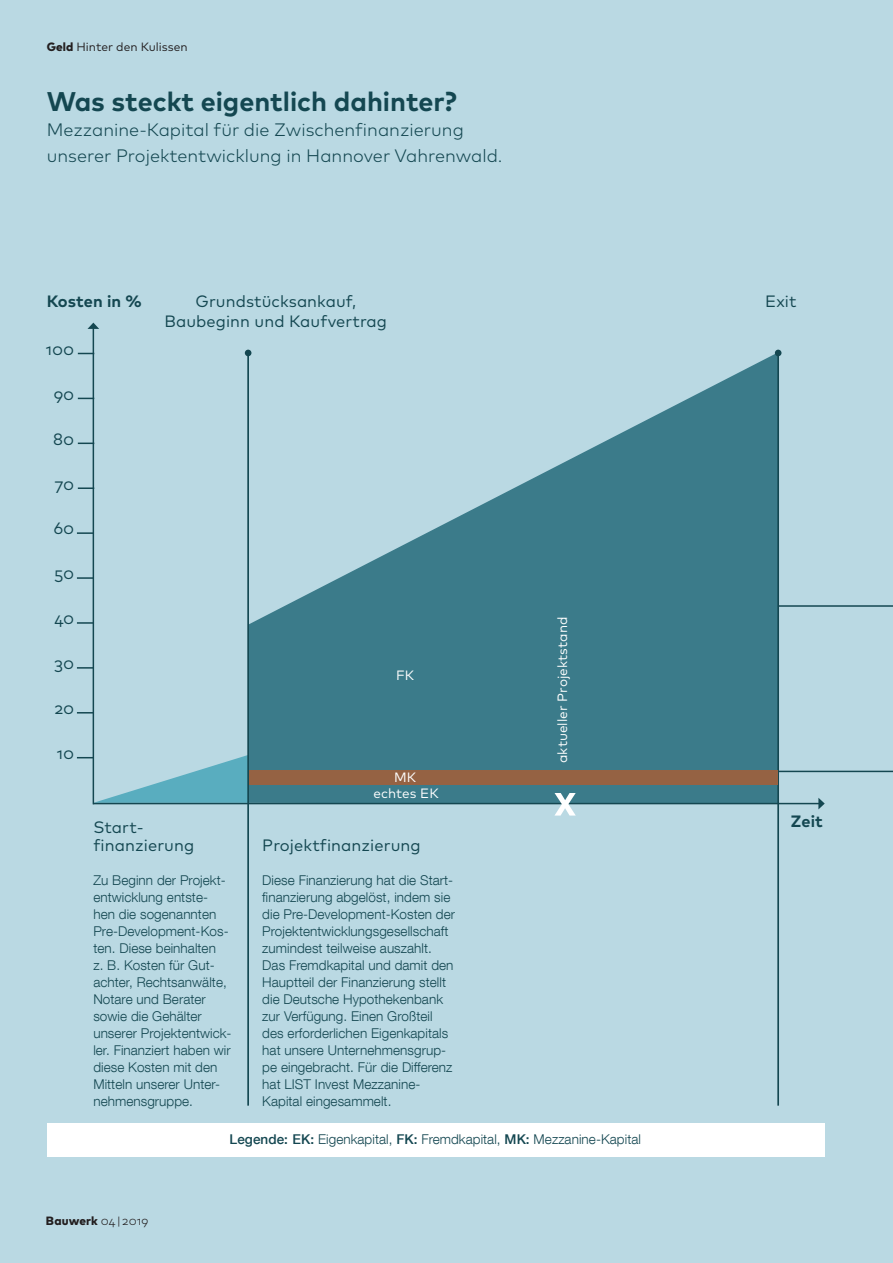
<style>
.page{position:relative;width:893px;height:1263px;background:#bad9e3}
.page>*{position:absolute;margin:0;border:0;box-sizing:border-box;transform-origin:0 0}
.t1{font:700 27px "Mark Pro";color:#144751}
.t2{font:300 18px/25.5px "Mark Pro";color:#144751}
.t3{font:16.5px/17px "Mark Pro";letter-spacing:.005em;color:#144751}
.t4{font:16.35px "Mark Pro";letter-spacing:.005em;color:#144751}
.t5{font:700 16.35px "Mark Pro";color:#144751}
.t6{font:300 13.5px/17px "Helvetica Neue LT Com";letter-spacing:.005em;color:#144751}
.t7{font:13.5px "Mark Pro";letter-spacing:.005em;color:#fff}
.t8{font:12px "Mark Pro";color:#231f20}
.t9{font:800 12px "Mark Pro";letter-spacing:.01em;color:#231f20}
.s1{font-weight:800}
.s2{font-weight:300}
.s3{font-weight:500}
</style>
<div class="page">
<div style="left:48px;top:1123px;width:777px;height:34px;background:#fff"></div>
<svg style="left:77px;top:712px;width:16px;height:1px"></svg>
<hr style="left:93px;top:328px;width:1px;height:476px;background:#144751">
<svg style="left:87px;top:323px;width:12px;height:6px"></svg>
<svg style="left:77px;top:755px;width:170px;height:48px"></svg>
<svg style="left:77px;top:667px;width:16px;height:2px"></svg>
<svg style="left:77px;top:622px;width:16px;height:2px"></svg>
<svg style="left:77px;top:577px;width:16px;height:2px"></svg>
<svg style="left:77px;top:532px;width:16px;height:2px"></svg>
<svg style="left:78px;top:487px;width:15px;height:2px"></svg>
<svg style="left:78px;top:443px;width:15px;height:1px"></svg>
<svg style="left:78px;top:398px;width:15px;height:1px"></svg>
<svg style="left:78px;top:353px;width:15px;height:1px"></svg>
<svg style="left:249px;top:352px;width:528px;height:451px;fill:#3b7b8a"></svg>
<hr style="left:93px;top:803px;width:726px;height:1px;background:#144751">
<svg style="left:755px;top:770px;width:138px;height:40px"></svg>
<hr style="left:778px;top:605px;width:115px;height:2px;background:#144751">
<hr style="left:247px;top:353px;width:2px;height:753px;background:#144751">
<svg style="left:245px;top:350px;width:6px;height:6px"></svg>
<hr style="left:777px;top:353px;width:2px;height:753px;background:#144751">
<svg style="left:775px;top:350px;width:6px;height:6px"></svg>
<svg style="left:554px;top:793px;width:22px;height:22px"></svg>
<div style="left:249px;top:771px;width:528px;height:14px;background:#956243"></div>
<p class="t8" style="left:47px;top:38px;width:142px"><span class="s1">Geld</span> Hinter den Kulissen</p>
<h1 class="t1" style="left:47px;top:81px;width:412px">Was steckt eigentlich dahinter?</h1>
<h2 class="t2" style="left:47px;top:116px;width:457px">Mezzanine-Kapital für die Zwischenfinanzierung unserer Projektentwicklung in Hannover Vahrenwald.</h2>
<p class="t5" style="left:47px;top:289px;width:96px">Kosten in %</p>
<p class="t4" style="left:46px;top:337px;width:30px">100</p>
<p class="t4" style="left:54px;top:382px;width:22px">90</p>
<p class="t4" style="left:53px;top:427px;width:23px">80</p>
<p class="t4" style="left:54px;top:471px;width:21px">70</p>
<p class="t4" style="left:54px;top:516px;width:22px">60</p>
<p class="t4" style="left:54px;top:561px;width:22px">50</p>
<p class="t4" style="left:54px;top:606px;width:22px">40</p>
<p class="t4" style="left:54px;top:651px;width:22px">30</p>
<p class="t4" style="left:54px;top:696px;width:21px">20</p>
<p class="t4" style="left:57px;top:741px;width:19px">10</p>
<p class="t4" style="left:196px;top:289px;width:162px">Grundstücksankauf,</p>
<p class="t4" style="left:765px;top:289px;width:33px">Exit</p>
<p class="t4" style="left:165px;top:309px;width:224px">Baubeginn und Kaufvertrag</p>
<p class="t7" style="left:396px;top:665px;width:20px">FK</p>
<p class="t7" style="left:394px;top:767px;width:24px">MK</p>
<p class="t7" style="left:373px;top:783px;width:67px">echtes EK</p>
<p class="t7" style="left:552px;top:763px;width:148px;rotate:-90deg">aktueller Projektstand</p>
<p class="t3" style="left:93px;top:818px;width:102px">Start&shy;finanzierung</p>
<p class="t6" style="left:93px;top:871px;width:140px">Zu Beginn der Projekt&shy;entwicklung entste&shy;hen die sogenannten<br>Pre-Development-Kos&shy;ten. Diese beinhalten<br>z. B. Kosten für Gut&shy;achter, Rechtsanwälte,<br>Notare und Berater sowie die Gehälter unserer Projektentwick&shy;ler. Finanziert haben wir diese Kosten mit den<br>Mitteln unserer Unter&shy;nehmensgruppe.</p>
<p class="t3" style="left:262px;top:835px;width:160px">Projektfinanzierung</p>
<p class="t6" style="left:262px;top:871px;width:194px">Diese Finanzierung hat die Start&shy;finanzierung abgelöst, indem sie die Pre-Development-Kosten der<br>Projektentwicklungsgesellschaft zumindest teilweise auszahlt.<br>Das Fremdkapital und damit den<br>Hauptteil der Finanzierung stellt die Deutsche Hypothekenbank zur Verfügung. Einen Großteil des erforderlichen Eigenkapitals hat unsere Unternehmensgrup&shy;pe eingebracht. Für die Differenz hat LIST Invest Mezzanine-<br>Kapital eingesammelt.</p>
<p class="t9" style="left:46px;top:1211px;width:104px">Bauwerk <span class="s2">04 | 2019</span></p>
<p class="t6" style="left:230px;top:1130px;width:413px"><span class="s3">Legende: EK:</span> Eigenkapital, <span class="s3">FK:</span> Fremdkapital, <span class="s3">MK:</span> Mezzanine-Kapital</p>
<p class="t5" style="left:791px;top:809px;width:33px">Zeit</p>
</div>
